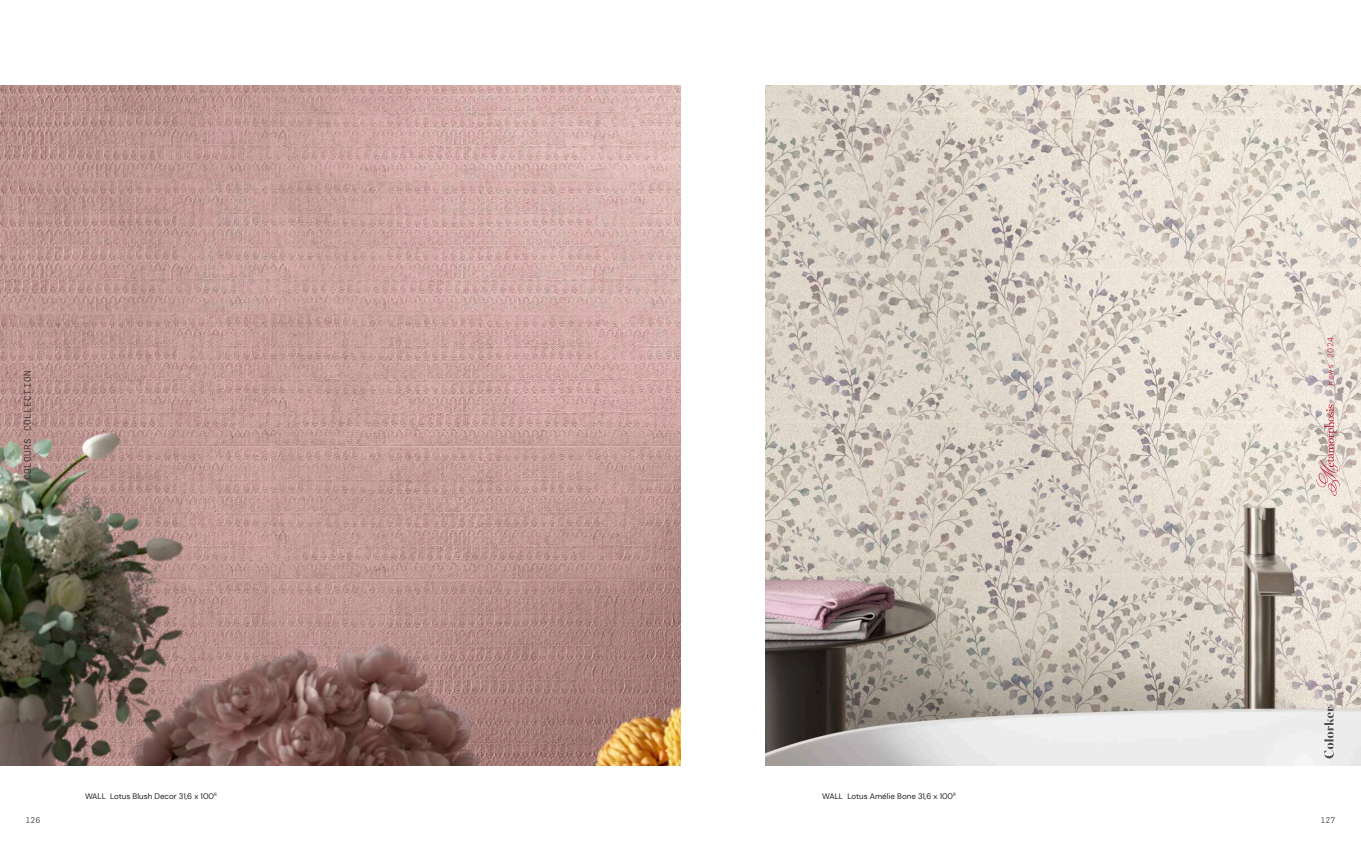
<style>
.page{position:relative;width:1361px;height:851px;background:#fff}
.page>*{position:absolute;margin:0;border:0;box-sizing:border-box;transform-origin:0 0}
.t1{font:300 9px "Adelle Mono";letter-spacing:.06em;color:#231f20}
.t2{font:300 8.1px "Adelle Mono";letter-spacing:.06em;color:#bb1e3c}
.t3{font:8px "DM Sans";color:#231f20}
.t4{font:300 8px "Adelle Mono";color:#231f20}
</style>
<div class="page">
<img style="left:0;top:85px;width:680px;height:680px">
<img style="left:765px;top:85px;width:595px;height:680px">
<svg style="left:1324px;top:703px;width:9px;height:55px"></svg>
<svg style="left:1316px;top:404px;width:24px;height:92px;background:#ddc3be"></svg>
<p class="t1" style="left:24px;top:480px;width:111px;rotate:-90deg">COLOURS COLLECTION</p>
<p class="t3" style="left:85px;top:792px;width:133px">WALL Lotus Blush Decor 31,6 x 100<sup>R</sup></p>
<p class="t3" style="left:822px;top:792px;width:135px">WALL Lotus Amélie Bone 31,6 x 100<sup>R</sup></p>
<p class="t2" style="left:1326px;top:385px;width:51px;rotate:-90deg">news 2024</p>
<p class="t4" style="left:26px;top:816px;width:16px">126</p>
<p class="t4" style="left:1320px;top:816px;width:16px">127</p>
</div>
